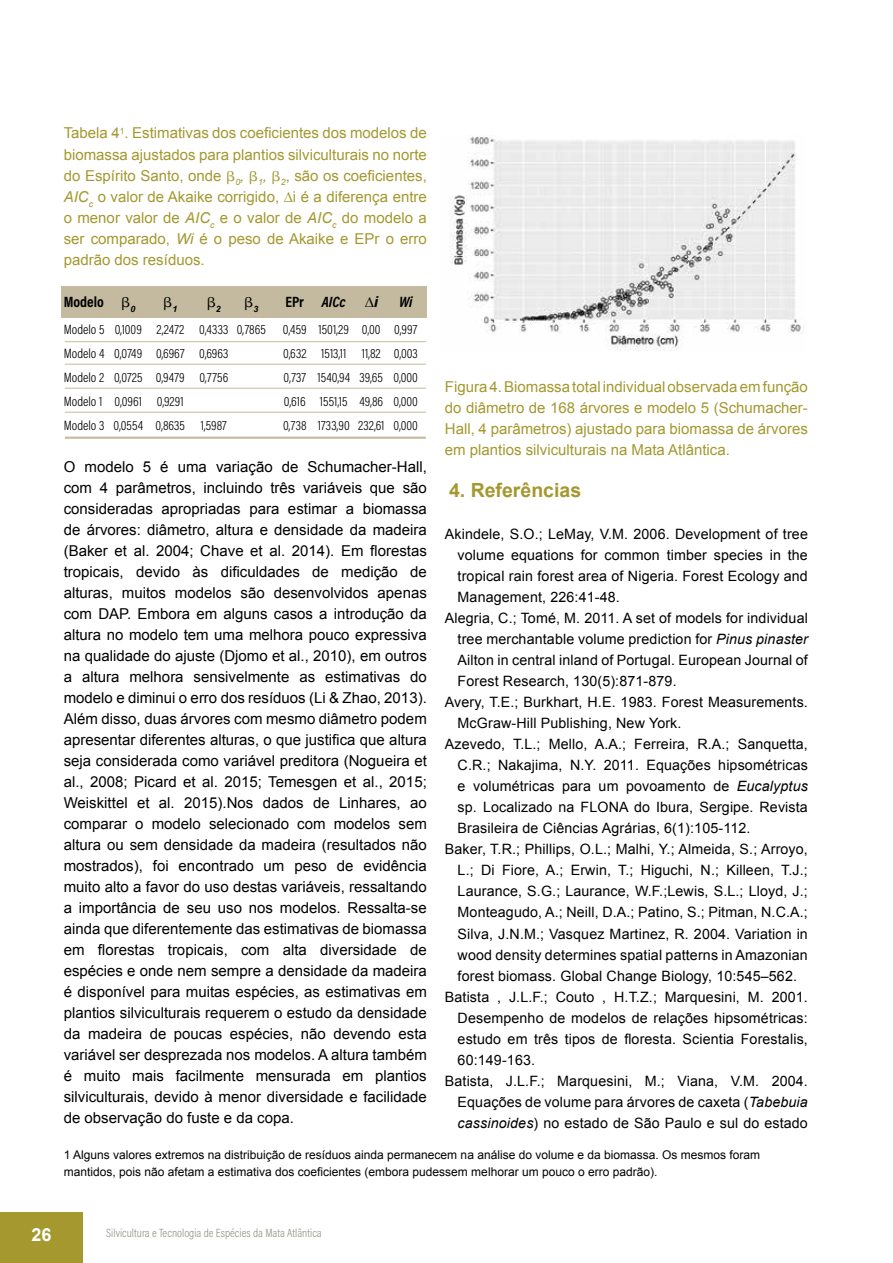
<style>
.page{position:relative;width:893px;height:1263px;background:#fff}
.page>*{position:absolute;margin:0;border:0;box-sizing:border-box;transform-origin:0 0}
.t1{font:700 19.5px "Arial";color:#a4982f}
.t2{font:700 18px "Arial";color:#fff}
.t3{font:15px/21px "Arial";color:#000;text-align:justify}
.t4{font:15px/21px "Arial";color:#a4982f;text-align:justify}
.t5{font:italic 700 15px "Acumin Pro Cond";color:#000}
.t6{font:700 15px "Acumin Pro Cond";color:#000}
.t7{font:15px "Mathematical Pi One";color:#000}
.t8{font:italic 700 15px "Arial";color:#000}
.t9{font:14.25px "Arial";letter-spacing:.01em;color:#000}
.t10{font:300 13.5px "Acumin Pro Cond";color:#000}
.t11{font:12px/16.5px "Arial";color:#000}
.t12{font:300 12px "Acumin Pro Cond";color:#94948b}
.s1{font-family:"Mathematical Pi One"}
.s2{font-style:italic}
.s3{font-family:"Mathematical Pi One";font-weight:400}
.s4{font-style:normal}
</style>
<div class="page">
<div style="left:0;top:1212px;width:83px;height:51px;background:#a4982f"></div>
<div style="left:61px;top:286px;width:366px;height:32px;background:#c4ba9f"></div>
<hr style="left:65px;top:341px;width:361px;height:1px;background:#c4ba9f">
<hr style="left:65px;top:364px;width:361px;height:1px;background:#c4ba9f">
<hr style="left:65px;top:388px;width:361px;height:1px;background:#c4ba9f">
<hr style="left:65px;top:412px;width:361px;height:1px;background:#c4ba9f">
<hr style="left:65px;top:437px;width:361px;height:2px;background:#c4ba9f">
<img style="left:450px;top:135px;width:354px;height:216px">
<p class="t4" style="left:64px;top:123px;width:365px">Tabela 4<sup>1</sup>. Estimativas dos coeficientes dos modelos de biomassa ajustados para plantios silviculturais no norte do Espírito Santo, onde <span class="s1">b</span><sub>0</sub><span class="s2">,</span> <span class="s1">b</span><sub>1</sub><span class="s2">,</span> <span class="s1">b</span><sub>2</sub>, são os coeficientes, <span class="s2">AIC</span><sub>c</sub> o valor de Akaike corrigido, ∆i é a diferença entre o menor valor de <span class="s2">AIC</span><sub>c</sub> e o valor de <span class="s2">AIC</span><sub>c</sub> do modelo a ser comparado, <span class="s2">Wi</span> é o peso de Akaike e EPr o erro padrão dos resíduos.</p>
<p class="t6" style="left:64px;top:292px;width:73px">Modelo <span class="s3">b</span><sub>0</sub></p>
<p class="t7" style="left:163px;top:295px;width:16px">b<sub>1</sub></p>
<p class="t7" style="left:207px;top:295px;width:16px">b<sub>2</sub></p>
<p class="t7" style="left:244px;top:295px;width:16px">b<sub>3</sub></p>
<p class="t5" style="left:286px;top:292px;width:62px"><span class="s4">EPr</span> AICc</p>
<p class="t8" style="left:365px;top:292px;width:15px">∆i</p>
<p class="t5" style="left:399px;top:292px;width:15px">Wi</p>
<p class="t10" style="left:64px;top:320px;width:204px">Modelo 5 0,1009 2,2472 0,4333 0,7865</p>
<p class="t10" style="left:283px;top:320px;width:136px">0,459 1501,29 0,00 0,997</p>
<p class="t10" style="left:64px;top:344px;width:166px">Modelo 4 0,0749 0,6967 0,6963</p>
<p class="t10" style="left:283px;top:344px;width:136px">0,632 1513,11 11,82 0,003</p>
<p class="t10" style="left:64px;top:368px;width:166px">Modelo 2 0,0725 0,9479 0,7756</p>
<p class="t10" style="left:283px;top:368px;width:136px">0,737 1540,94 39,65 0,000</p>
<p class="t10" style="left:64px;top:392px;width:121px">Modelo 1 0,0961 0,9291</p>
<p class="t10" style="left:284px;top:392px;width:136px">0,616 1551,15 49,86 0,000</p>
<p class="t10" style="left:64px;top:416px;width:164px">Modelo 3 0,0554 0,8635 1,5987</p>
<p class="t10" style="left:283px;top:416px;width:136px">0,738 1733,90 232,61 0,000</p>
<p class="t3" style="left:64px;top:456px;width:365px">O modelo 5 é uma variação de Schumacher-Hall, com 4 parâmetros, incluindo três variáveis que são consideradas apropriadas para estimar a biomassa de árvores: diâmetro, altura e densidade da madeira (Baker et al. 2004; Chave et al. 2014). Em florestas tropicais, devido às dificuldades de medição de alturas, muitos modelos são desenvolvidos apenas com DAP. Embora em alguns casos a introdução da altura no modelo tem uma melhora pouco expressiva na qualidade do ajuste (Djomo et al., 2010), em outros a altura melhora sensivelmente as estimativas do modelo e diminui o erro dos resíduos (Li &amp; Zhao, 2013).<br>Além disso, duas árvores com mesmo diâmetro podem apresentar diferentes alturas, o que justifica que altura seja considerada como variável preditora (Nogueira et al., 2008; Picard et al. 2015; Temesgen et al., 2015; Weiskittel et al. 2015).Nos dados de Linhares, ao comparar o modelo selecionado com modelos sem altura ou sem densidade da madeira (resultados não mostrados), foi encontrado um peso de evidência muito alto a favor do uso destas variáveis, ressaltando a importância de seu uso nos modelos. Ressalta-se ainda que diferentemente das estimativas de biomassa em florestas tropicais, com alta diversidade de espécies e onde nem sempre a densidade da madeira é disponível para muitas espécies, as estimativas em plantios silviculturais requerem o estudo da densidade da madeira de poucas espécies, não devendo esta variável ser desprezada nos modelos. A altura também é muito mais facilmente mensurada em plantios silviculturais, devido à menor diversidade e facilidade de observação do fuste e da copa.</p>
<p class="t4" style="left:445px;top:376px;width:365px">Figura 4. Biomassa total individual observada em função do diâmetro de 168 árvores e modelo 5 (Schumacher-Hall, 4 parâmetros) ajustado para biomassa de árvores em plantios silviculturais na Mata Atlântica.</p>
<h1 class="t1" style="left:449px;top:478px;width:134px">4. Referências</h1>
<p class="t9" style="left:445px;top:525px;width:365px">Akindele, S.O.; LeMay, V.M. 2006. Development of tree</p>
<p class="t9" style="left:458px;top:546px;width:352px">volume equations for common timber species in the</p>
<p class="t9" style="left:458px;top:567px;width:352px">tropical rain forest area of Nigeria. Forest Ecology and</p>
<p class="t9" style="left:458px;top:588px;width:164px">Management, 226:41-48.</p>
<p class="t9" style="left:445px;top:609px;width:365px">Alegria, C.; Tomé, M. 2011. A set of models for individual</p>
<p class="t9" style="left:458px;top:630px;width:352px">tree merchantable volume prediction for <span class="s2">Pinus pinaster</span></p>
<p class="t9" style="left:458px;top:651px;width:352px">Ailton in central inland of Portugal. European Journal of</p>
<p class="t9" style="left:458px;top:672px;width:221px">Forest Research, 130(5):871-879.</p>
<p class="t9" style="left:445px;top:693px;width:365px">Avery, T.E.; Burkhart, H.E. 1983. Forest Measurements.</p>
<p class="t9" style="left:458px;top:714px;width:225px">McGraw-Hill Publishing, New York.</p>
<p class="t9" style="left:445px;top:735px;width:365px">Azevedo, T.L.; Mello, A.A.; Ferreira, R.A.; Sanquetta,</p>
<p class="t9" style="left:458px;top:756px;width:352px">C.R.; Nakajima, N.Y. 2011. Equações hipsométricas</p>
<p class="t9" style="left:458px;top:777px;width:352px">e volumétricas para um povoamento de <span class="s2">Eucalyptus</span></p>
<p class="t9" style="left:458px;top:798px;width:352px">sp. Localizado na FLONA do Ibura, Sergipe. Revista</p>
<p class="t9" style="left:458px;top:819px;width:294px">Brasileira de Ciências Agrárias, 6(1):105-112.</p>
<p class="t9" style="left:445px;top:840px;width:365px">Baker, T.R.; Phillips, O.L.; Malhi, Y.; Almeida, S.; Arroyo,</p>
<p class="t9" style="left:458px;top:861px;width:352px">L.; Di Fiore, A.; Erwin, T.; Higuchi, N.; Killeen, T.J.;</p>
<p class="t9" style="left:458px;top:882px;width:352px">Laurance, S.G.; Laurance, W.F.;Lewis, S.L.; Lloyd, J.;</p>
<p class="t9" style="left:458px;top:903px;width:352px">Monteagudo, A.; Neill, D.A.; Patino, S.; Pitman, N.C.A.;</p>
<p class="t9" style="left:458px;top:924px;width:352px">Silva, J.N.M.; Vasquez Martinez, R. 2004. Variation in</p>
<p class="t9" style="left:458px;top:945px;width:352px">wood density determines spatial patterns in Amazonian</p>
<p class="t9" style="left:458px;top:966px;width:341px">forest biomass. Global Change Biology, 10:545–562.</p>
<p class="t9" style="left:445px;top:987px;width:365px">Batista , J.L.F.; Couto , H.T.Z.; Marquesini, M. 2001.</p>
<p class="t9" style="left:458px;top:1008px;width:352px">Desempenho de modelos de relações hipsométricas:</p>
<p class="t9" style="left:458px;top:1029px;width:352px">estudo em três tipos de floresta. Scientia Forestalis,</p>
<p class="t9" style="left:458px;top:1050px;width:79px">60:149-163.</p>
<p class="t9" style="left:445px;top:1071px;width:365px">Batista, J.L.F.; Marquesini, M.; Viana, V.M. 2004.</p>
<p class="t9" style="left:458px;top:1092px;width:352px">Equações de volume para árvores de caxeta (<span class="s2">Tabebuia</span></p>
<p class="t9" style="left:458px;top:1113px;width:352px"><span class="s2">cassinoides</span>) no estado de São Paulo e sul do estado</p>
<p class="t11" style="left:64px;top:1147px;width:698px">1 Alguns valores extremos na distribuição de resíduos ainda permanecem na análise do volume e da biomassa. Os mesmos foram mantidos, pois não afetam a estimativa dos coeficientes (embora pudessem melhorar um pouco o erro padrão).</p>
<p class="t2" style="left:32px;top:1223px;width:22px">26</p>
<p class="t12" style="left:106px;top:1225px;width:217px">Silvicultura e Tecnologia de Espécies da Mata Atlântica</p>
</div>
